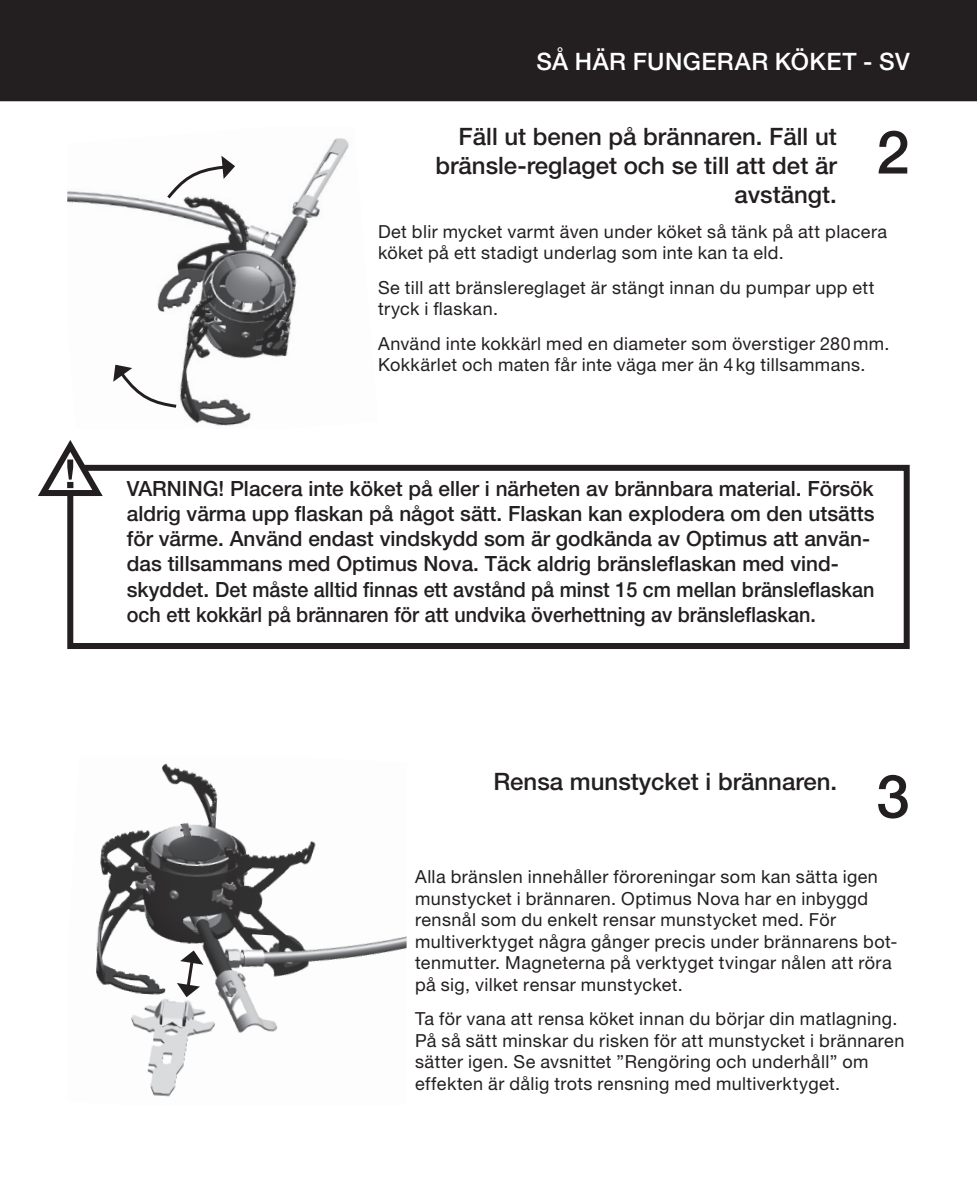
<style>
.page{position:relative;width:977px;height:1189px;background:#fff}
.page>*{position:absolute;margin:0;border:0;box-sizing:border-box;transform-origin:0 0}
.t1{font:500 60px "Helvetica Neue LT";color:#231f20}
.t2{font:500 24px/28.8px "Helvetica Neue LT";color:#231f20;text-align:right}
.t3{font:500 24px "Helvetica Neue LT";letter-spacing:.015em;color:#fff}
.t4{font:500 21px/25.2px "Helvetica Neue LT";color:#231f20}
.t5{font:18px/21.6px "Helvetica Neue LT";letter-spacing:.02em;color:#231f20}
</style>
<div class="page">
<div style="left:0;top:0;width:976px;height:101px;background:#231f20"></div>
<div style="left:67px;top:465px;width:842px;height:184px;border:6px solid #231f20"></div>
<svg style="left:38px;top:440px;width:70px;height:59px"></svg>
<img style="left:67px;top:138px;width:282px;height:288px">
<svg style="left:164px;top:156px;width:71px;height:46px"></svg>
<svg style="left:113px;top:365px;width:66px;height:45px"></svg>
<img style="left:96px;top:763px;width:310px;height:334px">
<svg style="left:177px;top:950px;width:26px;height:47px"></svg>
<h2 class="t3" style="left:536px;top:47px;width:129px">Så här funge</h2>
<h2 class="t3" style="left:717px;top:47px;width:75px">rar köket</h2>
<h2 class="t3" style="left:863px;top:47px;width:48px">- SV</h2>
<h2 class="t2" style="left:435px;top:122px;width:403px">Fäll ut benen på brännaren. Fäll ut bränsle-reglaget och se till att det är avstängt.</h2>
<h1 class="t1" style="left:876px;top:116px;width:35px">2</h1>
<p class="t5" style="left:378px;top:220px;width:510px">Det blir mycket varmt även under köket så tänk på att placera köket på ett stadigt underlag som inte kan ta eld.</p>
<p class="t5" style="left:378px;top:276px;width:498px">Se till att bränslereglaget är stängt innan du pumpar upp ett tryck i flaskan.</p>
<p class="t5" style="left:378px;top:332px;width:512px">Använd inte kokkärl med en diameter som överstiger 280mm.<br>Kokkärlet och maten får inte väga mer än 4kg tillsammans.</p>
<p class="t4" style="left:127px;top:476px;width:749px;text-indent:92px">! Placera inte köket på eller i närheten av brännbara material. Försök aldrig värma upp flaskan på något sätt. Flaskan kan explodera om den utsätts för värme. Använd endast vindskydd som är godkända av Optimus att använ&shy;das tillsammans med Optimus Nova. Täck aldrig bränsleflaskan med vind&shy;skyddet. Det måste alltid finnas ett avstånd på minst 15 cm mellan bränsleflaskan och ett kokkärl på brännaren för att undvika överhettning av bränsleflaskan.</p>
<p class="t4" style="left:127px;top:476px;width:54px">Varning</p>
<h2 class="t2" style="left:493px;top:766px;width:345px">Rensa munstycket i brännaren.</h2>
<h1 class="t1" style="left:876px;top:761px;width:35px">3</h1>
<p class="t5" style="left:415px;top:865px;width:484px">Alla bränslen innehåller föroreningar som kan sätta igen munstycket i brännaren. Optimus Nova har en inbyggd rensnål som du enkelt rensar munstycket med. För multiverktyget några gånger precis under brännarens bot&shy;tenmutter. Magneterna på verktyget tvingar nålen att röra på sig, vilket rensar munstycket.</p>
<p class="t5" style="left:415px;top:1008px;width:491px">Ta för vana att rensa köket innan du börjar din matlagning.<br>På så sätt minskar du risken för att munstycket i brännaren sätter igen. Se avsnittet ”Rengöring och underhåll” om effekten är dålig trots rensning med multiverktyget.</p>
</div>
